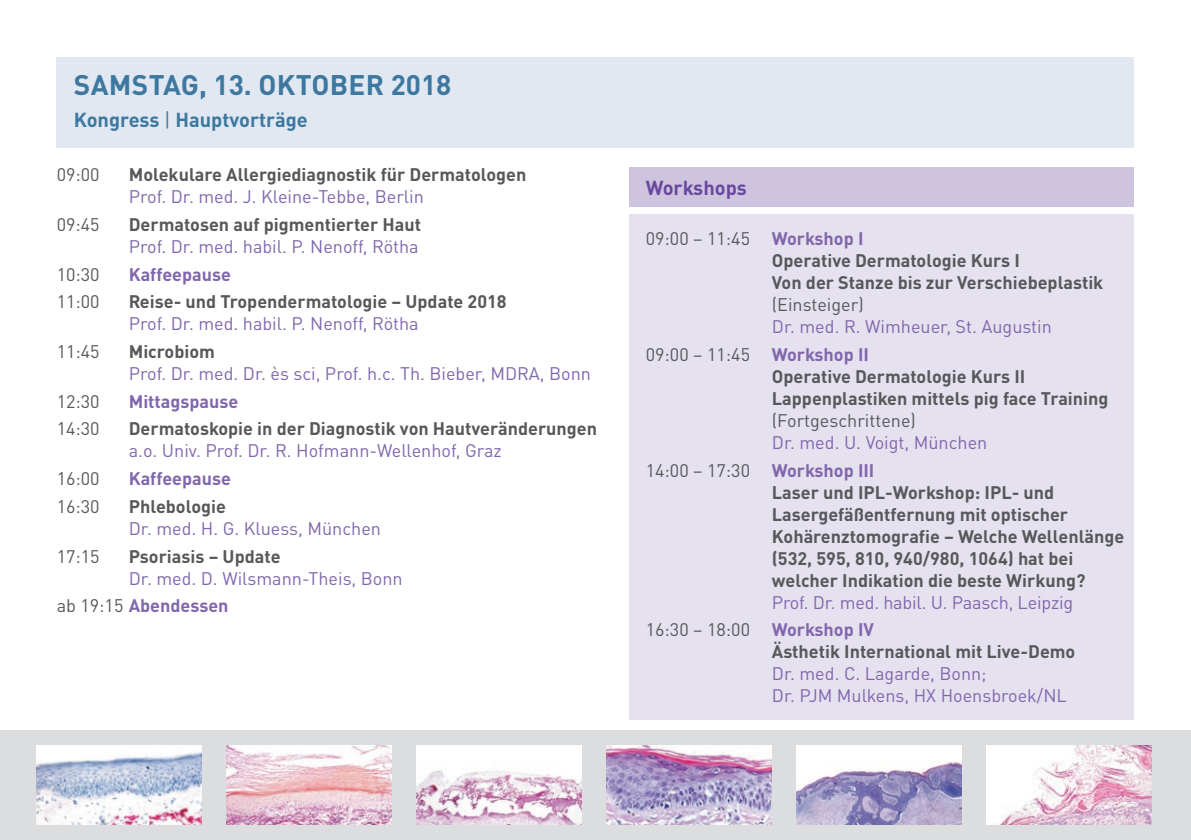
<style>
.page{position:relative;width:1191px;height:840px;background:#fff}
.page>*{position:absolute;margin:0;border:0;box-sizing:border-box;transform-origin:0 0}
.t1{font:700 28px "DINOT";letter-spacing:.01em;color:#3e789f}
.t2{font:700 20px "DINOT";color:#3e789f}
.t3{font:700 20px "DINOT";color:#6a499d}
.t4{font:700 18px/22px "DINOT";color:#57585a}
.t5{font:18px/27.6px "DINOT";color:#8166ad}
.t6{font:18px "DINOT";color:#57585a}
.t7{font:700 18px "DINOT";color:#8166ad}
.s1{font-weight:400}
.s2{color:#57585a}
.s3{font-weight:700}
.s4{color:#8166ad}
</style>
<div class="page">
<div style="left:629px;top:214px;width:504px;height:505px;background:#e5e1ef"></div>
<div style="left:57px;top:57px;width:1077px;height:90px;background:#e1e8f1"></div>
<div style="left:0;top:730px;width:1191px;height:109px;background:#dcdddf"></div>
<div style="left:629px;top:167px;width:504px;height:40px;background:#cec4e0"></div>
<img style="left:986px;top:745px;width:165px;height:79px">
<img style="left:607px;top:745px;width:164px;height:79px">
<img style="left:417px;top:745px;width:164px;height:79px">
<img style="left:797px;top:745px;width:164px;height:79px">
<img style="left:227px;top:745px;width:164px;height:79px">
<img style="left:37px;top:745px;width:164px;height:79px">
<h1 class="t1" style="left:74px;top:67px;width:379px">SAMSTAG, 13. OKTOBER 2018</h1>
<p class="t2" style="left:74px;top:106px;width:235px">Kongress <span class="s1">|</span> Hauptvorträge</p>
<p class="t6" style="left:57px;top:163px;width:44px">09:00</p>
<p class="t4" style="left:129px;top:163px;width:399px">Molekulare Allergiediagnostik für Dermatologen</p>
<p class="t5" style="left:129px;top:182px;width:297px">Prof. Dr. med. J. Kleine-Tebbe, Berlin</p>
<p class="t6" style="left:57px;top:213px;width:44px">09:45</p>
<p class="t4" style="left:129px;top:213px;width:294px">Dermatosen auf pigmentierter Haut</p>
<p class="t5" style="left:129px;top:232px;width:291px">Prof. Dr. med. habil. P. Nenoff, Rötha</p>
<p class="t6" style="left:57px;top:263px;width:44px">10:30</p>
<p class="t7" style="left:129px;top:262px;width:104px">Kaffeepause</p>
<p class="t6" style="left:57px;top:290px;width:44px">11:00</p>
<p class="t4" style="left:129px;top:290px;width:379px">Reise- und Tropendermatologie – Update 2018</p>
<p class="t5" style="left:129px;top:309px;width:291px">Prof. Dr. med. habil. P. Nenoff, Rötha</p>
<p class="t6" style="left:57px;top:340px;width:44px">11:45</p>
<p class="t4" style="left:129px;top:340px;width:88px">Microbiom</p>
<p class="t5" style="left:129px;top:359px;width:464px">Prof. Dr. med. Dr. ès sci, Prof. h.c. Th. Bieber, MDRA, Bonn</p>
<p class="t6" style="left:57px;top:390px;width:44px">12:30</p>
<p class="t7" style="left:129px;top:389px;width:111px">Mittagspause</p>
<p class="t6" style="left:57px;top:417px;width:44px">14:30</p>
<p class="t4" style="left:129px;top:417px;width:470px">Dermatoskopie in der Diagnostik von Hautveränderungen</p>
<p class="t5" style="left:129px;top:436px;width:375px">a.o. Univ. Prof. Dr. R. Hofmann-Wellenhof, Graz</p>
<p class="t6" style="left:57px;top:467px;width:44px">16:00</p>
<p class="t7" style="left:129px;top:466px;width:104px">Kaffeepause</p>
<p class="t6" style="left:57px;top:495px;width:44px">16:30</p>
<p class="t4" style="left:129px;top:494px;width:99px">Phlebologie</p>
<p class="t5" style="left:129px;top:514px;width:254px">Dr. med. H. G. Kluess, München</p>
<p class="t6" style="left:57px;top:544px;width:44px">17:15</p>
<p class="t4" style="left:129px;top:544px;width:153px">Psoriasis – Update</p>
<p class="t5" style="left:57px;top:563px;width:347px;text-indent:72px">Dr. med. D. Wilsmann-Theis, Bonn <span class="s2">ab 19:15</span> <span class="s3">Abendessen</span></p>
<p class="t3" style="left:646px;top:174px;width:103px">Workshops</p>
<p class="t4" style="left:772px;top:227px;width:333px;text-indent:-126px"><span class="s1">09:00 – 11:45</span> <span class="s4">Workshop I<br></span>Operative Dermatologie Kurs I<br>Von der Stanze bis zur Verschiebeplastik</p>
<p class="t6" style="left:772px;top:293px;width:93px">(Einsteiger)</p>
<p class="t5" style="left:646px;top:312px;width:407px;text-indent:126px">Dr. med. R. Wimheuer, St. Augustin<br><span class="s2">09:00 – 11:45</span> <span class="s3">Workshop II</span></p>
<p class="t4" style="left:772px;top:364px;width:338px">Operative Dermatologie Kurs II<br>Lappenplastiken mittels pig face Training</p>
<p class="t6" style="left:772px;top:409px;width:145px">(Fortgeschrittene)</p>
<p class="t5" style="left:646px;top:428px;width:343px;text-indent:126px">Dr. med. U. Voigt, München<br><span class="s2">14:00 – 17:30</span> <span class="s3">Workshop III</span></p>
<p class="t4" style="left:772px;top:480px;width:354px">Laser und IPL-Workshop: IPL- und Lasergefäßentfernung mit optischer Kohärenztomografie – Welche Wellenlänge (532, 595, 810, 940/980, 1064) hat bei welcher Indikation die beste Wirkung?</p>
<p class="t5" style="left:646px;top:587px;width:429px;text-indent:126px">Prof. Dr. med. habil. U. Paasch, Leipzig<br><span class="s2">16:30 – 18:00</span> <span class="s3">Workshop IV</span></p>
<p class="t4" style="left:772px;top:640px;width:305px">Ästhetik International mit Live-Demo</p>
<p class="t5" style="left:772px;top:662px;width:296px;line-height:22px">Dr. med. C. Lagarde, Bonn;<br>Dr. PJM Mulkens, HX Hoensbroek/NL</p>
</div>
